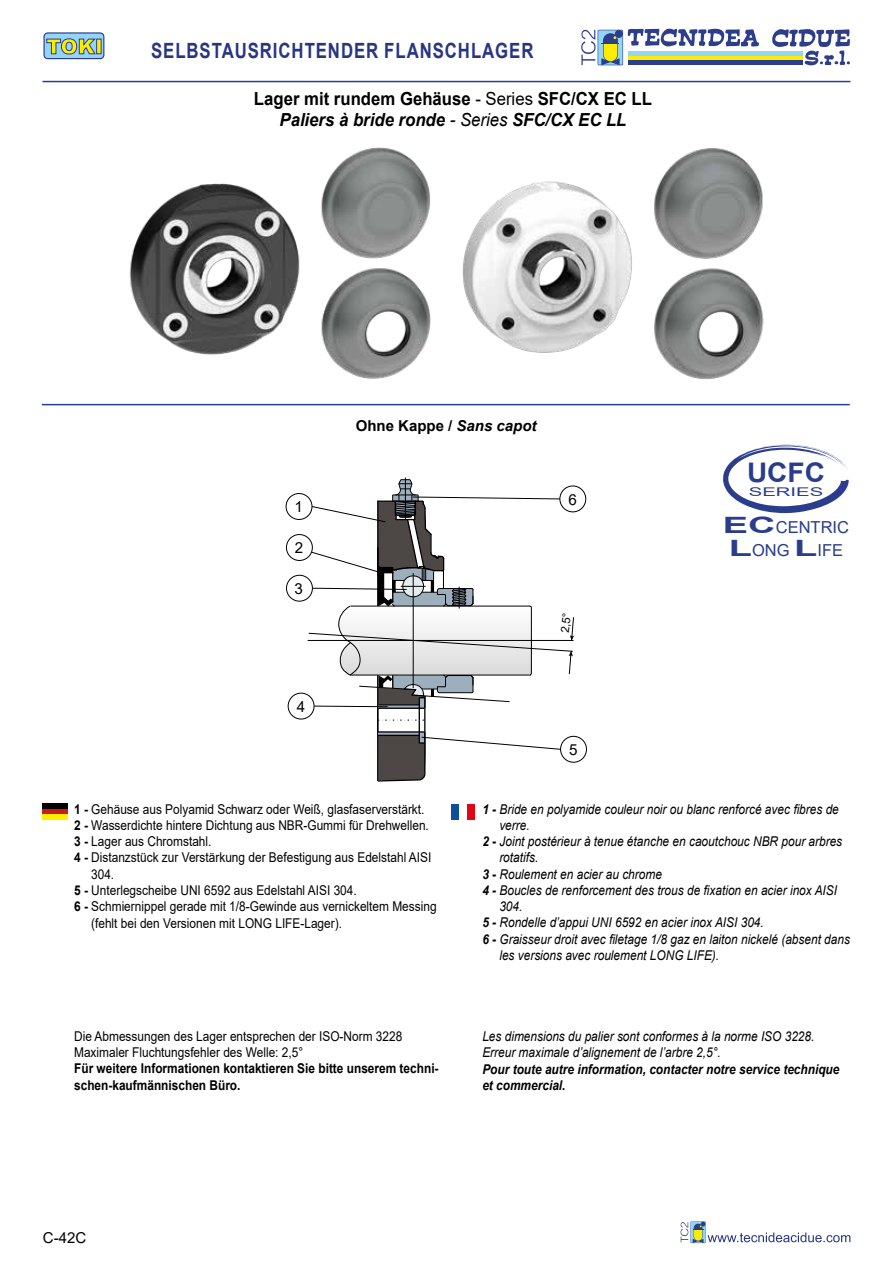
<style>
.page{position:relative;width:893px;height:1263px;background:#fff}
.page>*{position:absolute;margin:0;border:0;box-sizing:border-box;transform-origin:0 0}
.t1{font:700 27px "Arial";color:#2a3d8c;scale:1.04 1}
.t2{font:700 21px "Arial";letter-spacing:.055em;color:#283583;scale:.8 1}
.t3{font:700 18px/21.6px "Arial";color:#000;text-align:center;scale:.93 1}
.t4{font:16.5px/22.8px "Arial";color:#2a3d8c;text-align:center}
.t5{font:15.15px "Arial";color:#000}
.t6{font:700 15px "Arial";color:#000}
.t7{font:15px "Arial";color:#000}
.t8{font:italic 13.5px/16.2px "Arial";color:#000;scale:.88 1}
.t9{font:13.5px/16.2px "Arial";color:#000;scale:.88 1}
.t10{font:700 13.5px/16.2px "Arial";color:#000;scale:.88 1}
.t11{font:italic 700 13.5px/16.2px "Arial";color:#000;scale:.88 1}
.t12{font:12px "Arial";color:#2a3d8c;scale:1.69 1}
.t13{font:11.4px "Arial";color:#000}
.s1{font-weight:400}
.s2{font-style:italic}
.s3{font-weight:400;font-style:italic}
.s4{font-weight:700;font-size:22.5px}
.s5{font-weight:700}
</style>
<div class="page">
<hr style="left:43px;top:81px;width:807px;height:1px;background:#2a3d8c">
<svg style="left:581px;top:28px;width:179px;height:37px"></svg>
<svg style="left:772px;top:29px;width:78px;height:37px"></svg>
<hr style="left:628px;top:52px;width:174px;height:4px;background:#93d5f6">
<div style="left:628px;top:56px;width:174px;height:5px;background:#ffed00"></div>
<hr style="left:628px;top:61px;width:174px;height:4px;background:#2b3d8b">
<svg style="left:680px;top:1221px;width:170px;height:22px"></svg>
<div style="left:44px;top:33px;width:60px;height:26px;background:#93d5f6;border-radius:4px"></div>
<div style="left:43px;top:32px;width:61px;height:27px;border:1px solid #283583;border-radius:4px"></div>
<svg style="left:46px;top:38px;width:50px;height:17px"></svg>
<svg style="left:96px;top:39px;width:5px;height:15px"></svg>
<hr style="left:42px;top:404px;width:808px;height:1px;background:#2a3d8c">
<img style="left:81px;top:147px;width:731px;height:257px">
<hr style="left:405px;top:477px;width:1px;height:44px;background:#000">
<div style="left:286px;top:493px;width:26px;height:27px;border:1px solid #000;border-radius:50%"></div>
<div style="left:286px;top:534px;width:27px;height:27px;border:1px solid #000;border-radius:50%"></div>
<div style="left:286px;top:575px;width:27px;height:26px;border:1px solid #000;border-radius:50%"></div>
<div style="left:288px;top:693px;width:26px;height:26px;border:1px solid #000;border-radius:50%"></div>
<div style="left:560px;top:736px;width:27px;height:26px;border:1px solid #000;border-radius:50%"></div>
<div style="left:559px;top:486px;width:27px;height:26px;border:1px solid #000;border-radius:50%"></div>
<svg style="left:308px;top:479px;width:266px;height:303px"></svg>
<svg style="left:723px;top:444px;width:127px;height:69px"></svg>
<div style="left:451px;top:804px;width:8px;height:15px;background:#0e4f9d"></div>
<div style="left:467px;top:804px;width:8px;height:15px;background:#e30613"></div>
<div style="left:43px;top:804px;width:25px;height:5px;background:#000"></div>
<div style="left:43px;top:809px;width:25px;height:5px;background:#cd1719"></div>
<div style="left:43px;top:814px;width:25px;height:5px;background:#ffed00"></div>
<h2 class="t2" style="left:151px;top:36px;width:480px">SELBSTAUSRICHTENDER FLANSCHLAGER</h2>
<h3 class="t3" style="left:254px;top:88px;width:430px">Lager mit rundem Gehäuse <span class="s1">- Series</span> SFC/CX EC LL<br><span class="s2">Paliers à bride ronde</span> <span class="s3">- Series</span> <span class="s2">SFC/CX EC LL</span></h3>
<p class="t5" style="left:295px;top:497px;width:10px">1</p>
<p class="t5" style="left:295px;top:538px;width:10px">2</p>
<p class="t5" style="left:295px;top:578px;width:10px">3</p>
<p class="t5" style="left:297px;top:696px;width:10px">4</p>
<p class="t6" style="left:356px;top:415px;width:182px">Ohne Kappe / <span class="s2">Sans capot</span></p>
<p class="t5" style="left:568px;top:489px;width:10px">6</p>
<p class="t13" style="left:557px;top:632px;width:22px;rotate:-84deg">2,5°</p>
<p class="t5" style="left:569px;top:739px;width:10px">5</p>
<h1 class="t1" style="left:747px;top:453px;width:76px">UCFC</h1>
<p class="t12" style="left:749px;top:484px;width:46px">SERIES</p>
<p class="t4" style="left:723px;top:516px;width:128px"><span class="s4">EC</span>CENTRIC<br><span class="s4">L</span>ONG <span class="s4">L</span>IFE</p>
<p class="t9" style="left:74px;top:801px;width:400px"><span class="s5">1 -</span> Gehäuse aus Polyamid Schwarz oder Weiß, glasfaserverstärkt.</p>
<p class="t9" style="left:74px;top:817px;width:405px"><span class="s5">2 -</span> Wasserdichte hintere Dichtung aus NBR-Gummi für Drehwellen.</p>
<p class="t9" style="left:74px;top:833px;width:158px"><span class="s5">3 -</span> Lager aus Chromstahl.</p>
<p class="t9" style="left:74px;top:849px;width:407px"><span class="s5">4 -</span> Distanzstück zur Verstärkung der Befestigung aus Edelstahl AISI</p>
<p class="t9" style="left:91px;top:866px;width:28px">304.</p>
<p class="t9" style="left:74px;top:882px;width:323px"><span class="s5">5 -</span> Unterlegscheibe UNI 6592 aus Edelstahl AISI 304.</p>
<p class="t9" style="left:74px;top:898px;width:413px"><span class="s5">6 -</span> Schmiernippel gerade mit 1/8-Gewinde aus vernickeltem Messing</p>
<p class="t9" style="left:91px;top:914px;width:287px">(fehlt bei den Versionen mit LONG LIFE-Lager).</p>
<p class="t9" style="left:74px;top:1028px;width:374px">Die Abmessungen des Lager entsprechen der ISO-Norm 3228<br>Maximaler Fluchtungsfehler des Welle: 2,5°</p>
<p class="t10" style="left:74px;top:1060px;width:416px">Für weitere Informationen kontaktieren Sie bitte unserem techni&shy;schen-kaufmännischen Büro.</p>
<p class="t8" style="left:482px;top:801px;width:407px"><span class="s5">1 -</span> Bride en polyamide couleur noir ou blanc renforcé avec fibres de</p>
<p class="t8" style="left:499px;top:817px;width:36px">verre.</p>
<p class="t8" style="left:482px;top:833px;width:410px"><span class="s5">2 -</span> Joint postérieur à tenue étanche en caoutchouc NBR pour arbres</p>
<p class="t8" style="left:499px;top:850px;width:46px">rotatifs.</p>
<p class="t8" style="left:482px;top:866px;width:206px"><span class="s5">3 -</span> Roulement en acier au chrome</p>
<p class="t8" style="left:482px;top:882px;width:405px"><span class="s5">4 -</span> Boucles de renforcement des trous de fixation en acier inox AISI</p>
<p class="t8" style="left:499px;top:898px;width:28px">304.</p>
<p class="t8" style="left:482px;top:914px;width:321px"><span class="s5">5 -</span> Rondelle d’appui UNI 6592 en acier inox AISI 304.</p>
<p class="t8" style="left:482px;top:931px;width:419px"><span class="s5">6 -</span> Graisseur droit avec filetage 1/8 gaz en laiton nickelé (absent dans</p>
<p class="t8" style="left:499px;top:947px;width:251px">les versions avec roulement LONG LIFE).</p>
<p class="t8" style="left:482px;top:1028px;width:379px">Les dimensions du palier sont conformes à la norme ISO 3228.<br>Erreur maximale d’alignement de l’arbre 2,5°.</p>
<p class="t11" style="left:482px;top:1061px;width:407px">Pour toute autre information, contacter notre service technique et commercial.</p>
<p class="t7" style="left:43px;top:1227px;width:45px">C-42C</p>
</div>
